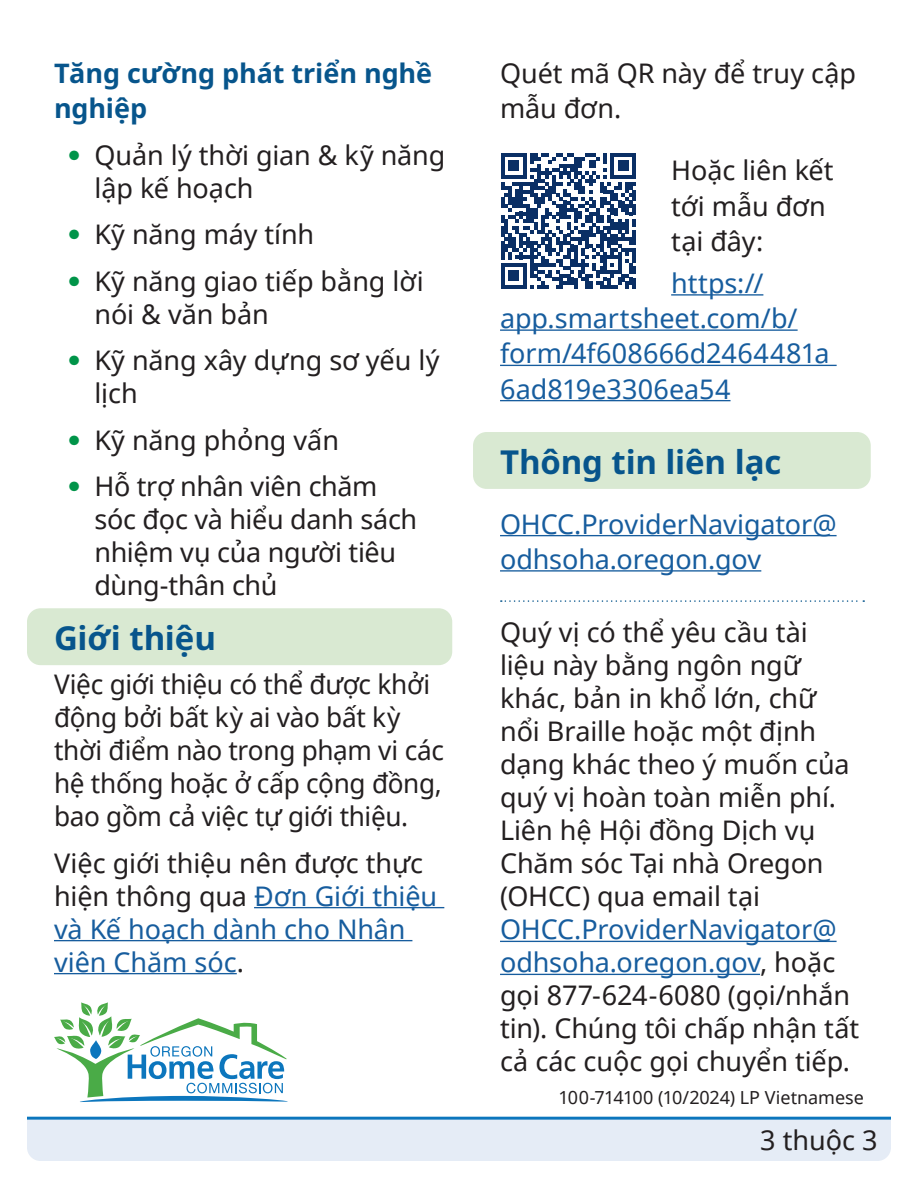
<style>
.page{position:relative;width:918px;height:1188px;background:#fff}
.page>*{position:absolute;margin:0;border:0;box-sizing:border-box;transform-origin:0 0}
.t1{font:700 33px "Noto Sans";letter-spacing:-.005em;color:#07558c}
.AltFormat{font:27px/33px "Noto Sans";letter-spacing:-.005em;color:#231f20}
.Body{font:27px/35.2px "Noto Sans";letter-spacing:-.005em;color:#175d9e}
.Body-2{font:27px/33px "Noto Sans";letter-spacing:-.01em;color:#231f20}
.t2{font:700 27px/35.2px "Noto Sans";letter-spacing:-.005em;color:#07558c}
.pubNumber{font:18px "Noto Sans";letter-spacing:-.005em;color:#231f20}
.s1{font-family:"Helvetica Neue LT Std";font-weight:100;font-stretch:condensed;color:#009449}
.s2{color:#231f20}
.s3{color:#175d9e}
</style>
<div class="page">
<svg style="left:27px;top:1117px;width:864px;height:44px;background:#d8e4f2"></svg>
<div style="left:27px;top:608px;width:425px;height:57px;background:#d9e9d2;border-radius:14px"></div>
<hr style="left:254px;top:907px;width:190px;height:1px;background:#175d9e">
<hr style="left:54px;top:940px;width:358px;height:1px;background:#175d9e">
<hr style="left:54px;top:973px;width:183px;height:1px;background:#175d9e">
<hr style="left:671px;top:294px;width:92px;height:2px;background:#175d9e">
<hr style="left:500px;top:329px;width:298px;height:2px;background:#175d9e">
<hr style="left:500px;top:365px;width:337px;height:1px;background:#175d9e">
<hr style="left:500px;top:400px;width:231px;height:1px;background:#175d9e">
<div style="left:473px;top:432px;width:398px;height:57px;background:#d9e9d2;border-radius:14px"></div>
<hr style="left:500px;top:535px;width:337px;height:1px;background:#175d9e">
<hr style="left:500px;top:570px;width:261px;height:2px;background:#175d9e">
<svg style="left:501px;top:600px;width:363px;height:2px"></svg>
<hr style="left:500px;top:941px;width:337px;height:1px;background:#175d9e">
<hr style="left:500px;top:974px;width:260px;height:1px;background:#175d9e">
<svg style="left:501px;top:153px;width:135px;height:136px"></svg>
<svg style="left:54px;top:1002px;width:234px;height:100px"></svg>
<h3 class="t2" style="left:54px;top:56px;width:380px">Tăng cường phát triển nghề nghiệp</h3>
<p class="AltFormat" style="left:94px;top:138px;width:353px;text-indent:-27px"><span class="s1">•</span> Quản lý thời gian &amp; kỹ năng lập kế hoạch</p>
<p class="AltFormat" style="left:68px;top:217px;width:248px"><span class="s1">•</span> Kỹ năng máy tính</p>
<p class="AltFormat" style="left:94px;top:264px;width:331px;text-indent:-27px"><span class="s1">•</span> Kỹ năng giao tiếp bằng lời nói &amp; văn bản</p>
<p class="AltFormat" style="left:94px;top:343px;width:346px;text-indent:-27px"><span class="s1">•</span> Kỹ năng xây dựng sơ yếu lý lịch</p>
<p class="AltFormat" style="left:68px;top:423px;width:273px"><span class="s1">•</span> Kỹ năng phỏng vấn</p>
<p class="AltFormat" style="left:94px;top:469px;width:324px;text-indent:-27px"><span class="s1">•</span> Hỗ trợ nhân viên chăm sóc đọc và hiểu danh sách nhiệm vụ của người tiêu dùng-thân chủ</p>
<h2 class="t1" style="left:54px;top:615px;width:164px">Giới thiệu</h2>
<p class="Body-2" style="left:54px;top:667px;width:392px">Việc giới thiệu có thể được khởi động bởi bất kỳ ai vào bất kỳ thời điểm nào trong phạm vi các hệ thống hoặc ở cấp cộng đồng, bao gồm cả việc tự giới thiệu.</p>
<p class="Body" style="left:54px;top:846px;width:385px;line-height:33px"><span class="s2">Việc giới thiệu nên được thực hiện thông qua</span> Đơn Giới thiệu và Kế hoạch dành cho Nhân viên Chăm sóc<span class="s2">.</span></p>
<p class="Body-2" style="left:500px;top:55px;width:357px;line-height:35.2px">Quét mã QR này để truy cập mẫu đơn.</p>
<p class="Body-2" style="left:671px;top:152px;width:164px;line-height:35.2px">Hoặc liên kết tới mẫu đơn tại đây:</p>
<p class="Body" style="left:500px;top:265px;width:331px;text-indent:171px">https:// app.smartsheet.com/b/ form/4f608666d2464481a<br>6ad819e3306ea54</p>
<h2 class="t1" style="left:500px;top:438px;width:283px">Thông tin liên lạc</h2>
<p class="Body" style="left:500px;top:506px;width:338px">OHCC.ProviderNavigator@ odhsoha.oregon.gov</p>
<p class="AltFormat" style="left:500px;top:615px;width:361px">Quý vị có thể yêu cầu tài liệu này bằng ngôn ngữ khác, bản in khổ lớn, chữ nổi Braille hoặc một định dạng khác theo ý muốn của quý vị hoàn toàn miễn phí.<br>Liên hệ Hội đồng Dịch vụ<br>Chăm sóc Tại nhà Oregon (OHCC) qua email tại<br><span class="s3">OHCC.ProviderNavigator@ odhsoha.oregon.gov</span>, hoặc gọi 877-624-6080 (gọi/nhắn tin). Chúng tôi chấp nhận tất cả các cuộc gọi chuyển tiếp.</p>
<p class="pubNumber" style="left:559px;top:1085px;width:307px">100-714100 (10/2024) LP Vietnamese</p>
<p class="AltFormat" style="left:760px;top:1123px;width:119px">3 thuộc 3</p>
</div>
